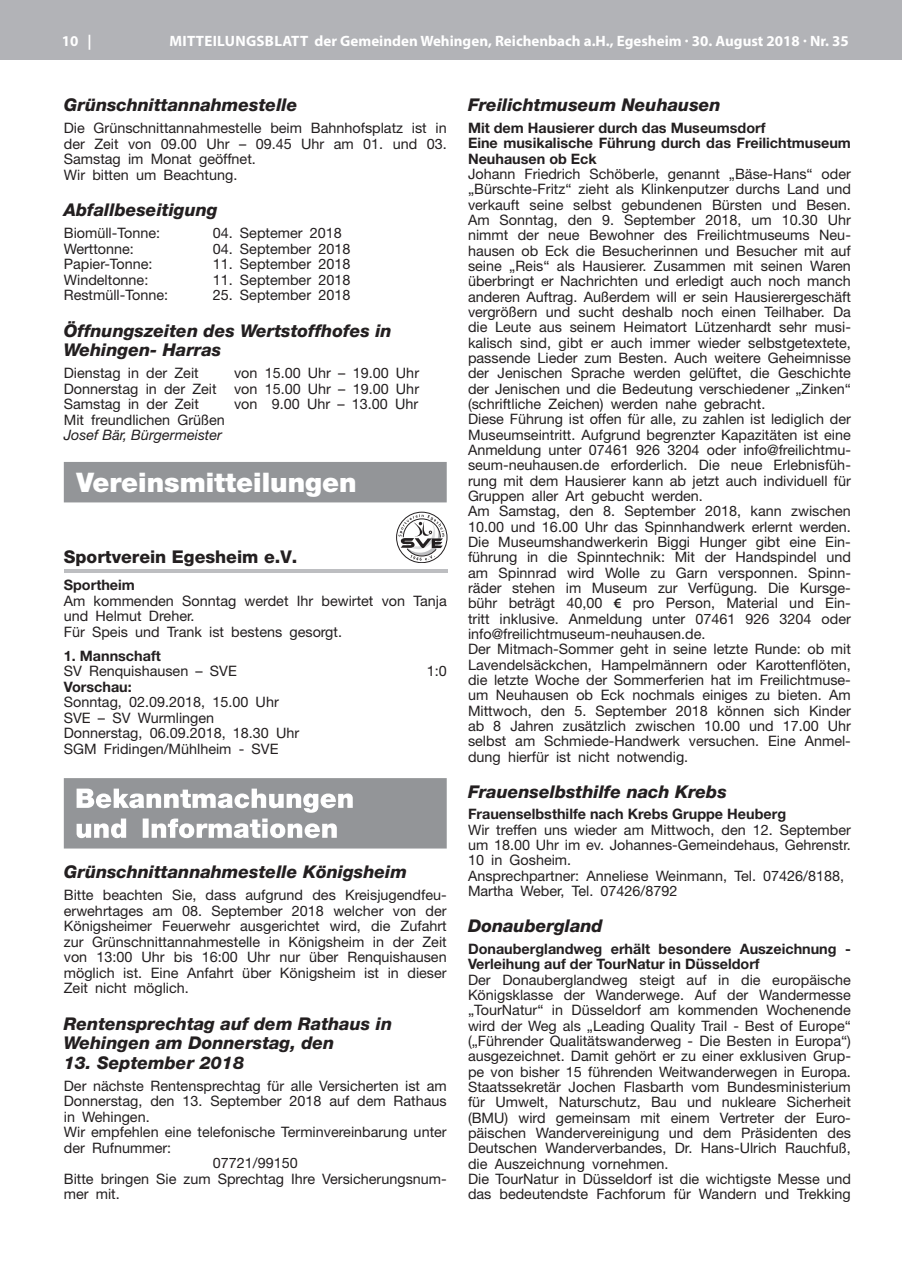
<style>
.page{position:relative;width:902px;height:1280px;background:#fff}
.page>*{position:absolute;margin:0;border:0;box-sizing:border-box;transform-origin:0 0}
.t1{font:900 27px "Helvetica Neue";color:#fff}
.t2{font:italic 800 17.55px/19.5px "Helvetica Neue";color:#231f20}
.t3{font:800 17.55px "Helvetica Neue";color:#231f20}
.t4{font:700 15px "Myriad Pro";color:#fff}
.t5{font:14.4px/15.3px "Helvetica Neue";color:#231f20}
.t6{font:700 14.4px/15.3px "Helvetica Neue";color:#231f20}
.t7{font:italic 14.4px "Helvetica Neue";color:#231f20}
.s1{font-family:"Myriad Pro";font-weight:600}
</style>
<div class="page">
<hr style="left:901px;top:0;width:1px;height:60px;background:#b2b3b7">
<div style="left:0;top:0;width:901px;height:60px;background:#b2b3b7"></div>
<div style="left:64px;top:462px;width:382px;height:40px;background:#939598"></div>
<div style="left:396px;top:512px;width:51px;height:51px;border:1px solid #231f20;border-radius:50%"></div>
<svg style="left:398px;top:514px;width:46px;height:47px"></svg>
<hr style="left:64px;top:570px;width:383px;height:3px;background:#bdbec1">
<svg style="left:64px;top:778px;width:382px;height:70px"></svg>
<p class="t4" style="left:62px;top:31px;width:31px">10 |</p>
<p class="t4" style="left:169px;top:31px;width:680px">MITTEILUNGSBLATT der Gemeinden Wehingen, Reichenbach a.H., Egesheim · 30. August 2018 · Nr. 35</p>
<p class="t2" style="left:64px;top:95px;width:235px">Grünschnittannahmestelle</p>
<p class="t5" style="left:64px;top:120px;width:384px">Die Grünschnittannahmestelle beim Bahnhofsplatz ist in der Zeit von 09.00 Uhr – 09.45 Uhr am 01. und 03.<br>Samstag im Monat geöffnet.<br>Wir bitten um Beachtung.</p>
<p class="t2" style="left:64px;top:200px;width:155px">Abfallbeseitigung</p>
<p class="t5" style="left:64px;top:225px;width:98px">Biomüll-Tonne:</p>
<p class="t5" style="left:213px;top:225px;width:131px">04. Septemer 2018</p>
<p class="t5" style="left:64px;top:241px;width:72px">Werttonne:</p>
<p class="t5" style="left:213px;top:241px;width:139px">04. September 2018</p>
<p class="t5" style="left:64px;top:256px;width:90px">Papier-Tonne:</p>
<p class="t5" style="left:213px;top:256px;width:139px">11. September 2018</p>
<p class="t5" style="left:64px;top:272px;width:86px">Windeltonne:</p>
<p class="t5" style="left:213px;top:272px;width:139px">11. September 2018</p>
<p class="t5" style="left:64px;top:287px;width:106px">Restmüll-Tonne:</p>
<p class="t5" style="left:213px;top:287px;width:139px">25. September 2018</p>
<p class="t2" style="left:64px;top:321px;width:329px">Öffnungszeiten des Wertstoffhofes in<br>Wehingen- Harras</p>
<p class="t5" style="left:64px;top:365px;width:136px">Dienstag in der Zeit</p>
<p class="t5" style="left:64px;top:365px;width:357px;text-align:justify;text-indent:170px">von 15.00 Uhr – 19.00 Uhr Donnerstag in der Zeit von 15.00 Uhr – 19.00 Uhr Samstag in der Zeit</p>
<p class="t5" style="left:234px;top:396px;width:186px">von 9.00 Uhr – 13.00 Uhr</p>
<p class="t5" style="left:64px;top:412px;width:163px">Mit freundlichen Grüßen</p>
<p class="t7" style="left:64px;top:426px;width:160px">Josef Bär, Bürgermeister</p>
<h1 class="t1" style="left:77px;top:466px;width:282px">Vereinsmitteilungen</h1>
<p class="t3" style="left:64px;top:546px;width:235px">Sportverein Egesheim e.V.</p>
<p class="t6" style="left:64px;top:577px;width:73px">Sportheim</p>
<p class="t5" style="left:64px;top:592px;width:384px">Am kommenden Sonntag werdet Ihr bewirtet von Tanja und Helmut Dreher.<br>Für Speis und Trank ist bestens gesorgt.</p>
<p class="t6" style="left:64px;top:647px;width:99px">1. Mannschaft</p>
<p class="t5" style="left:64px;top:663px;width:174px">SV Renquishausen – SVE</p>
<p class="t5" style="left:426px;top:663px;width:22px">1:0</p>
<p class="t6" style="left:64px;top:678px;width:69px">Vorschau:</p>
<p class="t5" style="left:64px;top:694px;width:237px">Sonntag, 02.09.2018, 15.00 Uhr<br>SVE – SV Wurmlingen<br>Donnerstag, 06.09.2018, 18.30 Uhr<br>SGM Fridingen/Mühlheim - SVE</p>
<p class="t2" style="left:64px;top:862px;width:345px">Grünschnittannahmestelle Königsheim</p>
<p class="t5" style="left:64px;top:887px;width:384px;text-align:justify">Bitte beachten Sie, dass aufgrund des Kreisjugendfeu&shy;erwehrtages am 08. September 2018 welcher von der Königsheimer Feuerwehr ausgerichtet wird, die Zufahrt zur Grünschnittannahmestelle in Königsheim in der Zeit von 13:00 Uhr bis 16:00 Uhr nur über Renquishausen möglich ist. Eine Anfahrt über Königsheim ist in dieser Zeit nicht möglich.</p>
<p class="t2" style="left:64px;top:1013px;width:330px">Rentensprechtag auf dem Rathaus in<br>Wehingen am Donnerstag, den</p>
<p class="t2" style="left:64px;top:1053px;width:182px">13. September 2018</p>
<p class="t5" style="left:64px;top:1078px;width:384px">Der nächste Rentensprechtag für alle Versicherten ist am</p>
<p class="t5" style="left:64px;top:1093px;width:384px">Donnerstag, den 13. September 2018 auf dem Rathaus</p>
<p class="t5" style="left:64px;top:1109px;width:87px">in Wehingen.</p>
<p class="t5" style="left:64px;top:1124px;width:384px">Wir empfehlen eine telefonische Terminvereinbarung unter</p>
<p class="t5" style="left:64px;top:1140px;width:109px">der Rufnummer:</p>
<p class="t5" style="left:213px;top:1155px;width:86px">07721/99150</p>
<p class="t5" style="left:64px;top:1171px;width:384px">Bitte bringen Sie zum Sprechtag Ihre Versicherungsnum-</p>
<p class="t5" style="left:64px;top:1186px;width:57px">mer mit.</p>
<p class="t2" style="left:468px;top:95px;width:254px">Freilichtmuseum Neuhausen</p>
<p class="t6" style="left:468px;top:120px;width:384px">Mit dem Hausierer durch das Museumsdorf<br>Eine musikalische Führung durch das Freilichtmuseum<br>Neuhausen ob Eck</p>
<p class="t5" style="left:468px;top:166px;width:384px">Johann Friedrich Schöberle, genannt „Bäse-Hans“ oder „Bürschte-Fritz“ zieht als Klinkenputzer durchs Land und verkauft seine selbst gebundenen Bürsten und Besen.<br>Am Sonntag, den 9. September 2018, um 10.30 Uhr nimmt der neue Bewohner des Freilichtmuseums Neu&shy;hausen ob Eck die Besucherinnen und Besucher mit auf seine „Reis“ als Hausierer. Zusammen mit seinen Waren überbringt er Nachrichten und erledigt auch noch manch anderen Auftrag. Außerdem will er sein Hausierergeschäft vergrößern und sucht deshalb noch einen Teilhaber. Da die Leute aus seinem Heimatort Lützenhardt sehr musi&shy;kalisch sind, gibt er auch immer wieder selbstgetextete, passende Lieder zum Besten. Auch weitere Geheimnisse der Jenischen Sprache werden gelüftet, die Geschichte der Jenischen und die Bedeutung verschiedener „Zinken“ (schriftliche Zeichen) werden nahe gebracht.<br>Diese Führung ist offen für alle, zu zahlen ist lediglich der Museumseintritt. Aufgrund begrenzter Kapazitäten ist eine Anmeldung unter 07461 926 3204 oder info@freilichtmu&shy;seum-neuhausen.de erforderlich. Die neue Erlebnisfüh&shy;rung mit dem Hausierer kann ab jetzt auch individuell für Gruppen aller Art gebucht werden.<br>Am Samstag, den 8. September 2018, kann zwischen 10.00 und 16.00 Uhr das Spinnhandwerk erlernt werden.<br>Die Museumshandwerkerin Biggi Hunger gibt eine Ein&shy;führung in die Spinntechnik: Mit der Handspindel und am Spinnrad wird Wolle zu Garn versponnen. Spinn&shy;räder stehen im Museum zur Verfügung. Die Kursge&shy;bühr beträgt 40,00 <span class="s1">€</span> pro Person, Material und Ein&shy;tritt inklusive. Anmeldung unter 07461 926 3204 oder info@freilichtmuseum-neuhausen.de.<br>Der Mitmach-Sommer geht in seine letzte Runde: ob mit Lavendelsäckchen, Hampelmännern oder Karottenflöten, die letzte Woche der Sommerferien hat im Freilichtmuse&shy;um Neuhausen ob Eck nochmals einiges zu bieten. Am Mittwoch, den 5. September 2018 können sich Kinder ab 8 Jahren zusätzlich zwischen 10.00 und 17.00 Uhr selbst am Schmiede-Handwerk versuchen. Eine Anmel&shy;dung hierfür ist nicht notwendig.</p>
<p class="t2" style="left:468px;top:781px;width:260px">Frauenselbsthilfe nach Krebs</p>
<p class="t6" style="left:468px;top:806px;width:319px">Frauenselbsthilfe nach Krebs Gruppe Heuberg</p>
<p class="t5" style="left:468px;top:822px;width:384px">Wir treffen uns wieder am Mittwoch, den 12. September um 18.00 Uhr im ev. Johannes-Gemeindehaus, Gehrenstr.<br>10 in Gosheim.<br>Ansprechpartner: Anneliese Weinmann, Tel. 07426/8188, Martha Weber, Tel. 07426/8792</p>
<p class="t2" style="left:468px;top:916px;width:136px">Donaubergland</p>
<p class="t6" style="left:468px;top:941px;width:384px">Donauberglandweg erhält besondere Auszeichnung -<br>Verleihung auf der TourNatur in Düsseldorf</p>
<p class="t5" style="left:468px;top:972px;width:384px">Der Donauberglandweg steigt auf in die europäische Königsklasse der Wanderwege. Auf der Wandermesse „TourNatur“ in Düsseldorf am kommenden Wochenende wird der Weg als „Leading Quality Trail - Best of Europe“ („Führender Qualitätswanderweg - Die Besten in Europa“) ausgezeichnet. Damit gehört er zu einer exklusiven Grup&shy;pe von bisher 15 führenden Weitwanderwegen in Europa.<br>Staatssekretär Jochen Flasbarth vom Bundesministerium für Umwelt, Naturschutz, Bau und nukleare Sicherheit (BMU) wird gemeinsam mit einem Vertreter der Euro&shy;päischen Wandervereinigung und dem Präsidenten des Deutschen Wanderverbandes, Dr. Hans-Ulrich Rauchfuß, die Auszeichnung vornehmen.<br>Die TourNatur in Düsseldorf ist die wichtigste Messe und das bedeutendste Fachforum für Wandern und Trekking</p>
</div>
